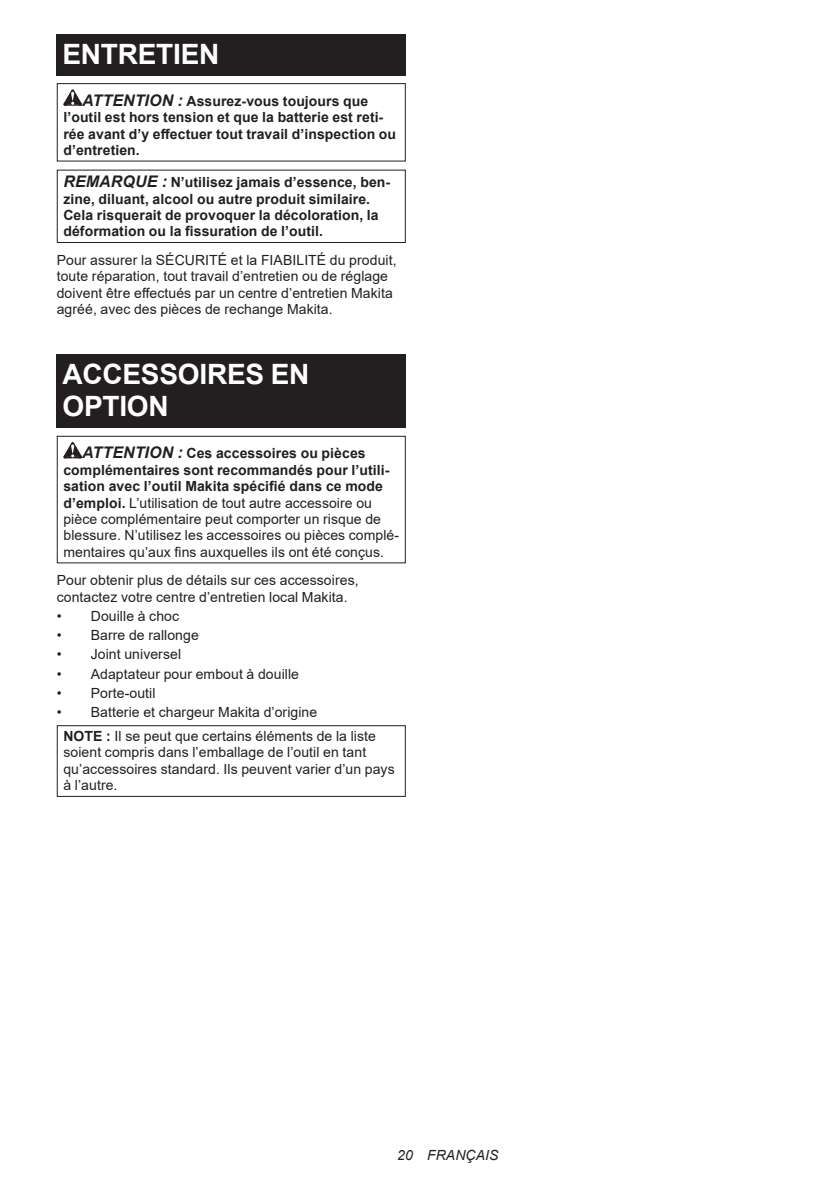
<style>
.page{position:relative;width:840px;height:1191px;background:#fff}
.page>*{position:absolute;margin:0;border:0;box-sizing:border-box;transform-origin:0 0}
.t1{font:700 28px/32.8px "Arial";letter-spacing:-.01em;color:#fff}
.t2{font:14px/16.4px "Arial";letter-spacing:.005em;color:#231f20}
.t3{font:700 14px/16.4px "Arial";letter-spacing:.005em;color:#231f20}
.t4{font:italic 14px "Arial";letter-spacing:.005em;color:#231f20}
.s1{font-style:italic;font-size:16px}
.s2{font-weight:700;font-style:italic;font-size:16px}
.s3{font-weight:700}
</style>
<div class="page">
<div style="left:57px;top:34px;width:348px;height:41px;background:#231f20"></div>
<svg style="left:63px;top:89px;width:19px;height:17px"></svg>
<div style="left:57px;top:83px;width:348px;height:79px;border:1px solid #231f20"></div>
<div style="left:57px;top:170px;width:348px;height:73px;border:1px solid #231f20"></div>
<div style="left:57px;top:354px;width:348px;height:74px;background:#231f20"></div>
<svg style="left:63px;top:442px;width:19px;height:16px"></svg>
<div style="left:57px;top:436px;width:348px;height:127px;border:1px solid #231f20"></div>
<div style="left:57px;top:725px;width:348px;height:72px;border:1px solid #231f20"></div>
<h1 class="t1" style="left:62px;top:38px;width:158px">ENTRETIEN</h1>
<p class="t3" style="left:63px;top:93px;width:334px;text-indent:19px"><span class="s1">ATTENTION :</span> Assurez-vous toujours que l’outil est hors tension et que la batterie est reti&shy;rée avant d’y effectuer tout travail d’inspection ou d’entretien.</p>
<p class="t3" style="left:63px;top:174px;width:328px"><span class="s1">REMARQUE :</span> N’utilisez jamais d’essence, ben&shy;zine, diluant, alcool ou autre produit similaire.<br>Cela risquerait de provoquer la décoloration, la déformation ou la fissuration de l’outil.</p>
<p class="t2" style="left:57px;top:252px;width:341px">Pour assurer la SÉCURITÉ et la FIABILITÉ du produit, toute réparation, tout travail d’entretien ou de réglage doivent être effectués par un centre d’entretien Makita agréé, avec des pièces de rechange Makita.</p>
<h1 class="t1" style="left:62px;top:358px;width:248px">ACCESSOIRES EN<br>OPTION</h1>
<p class="t2" style="left:63px;top:445px;width:337px;text-indent:19px"><span class="s2">ATTENTION :</span> <span class="s3">Ces accessoires ou pièces complémentaires sont recommandés pour l’utili&shy;sation avec l’outil Makita spécifié dans ce mode d’emploi.</span> L’utilisation de tout autre accessoire ou pièce complémentaire peut comporter un risque de blessure. N’utilisez les accessoires ou pièces complé&shy;mentaires qu’aux fins auxquelles ils ont été conçus.</p>
<p class="t2" style="left:57px;top:572px;width:303px">Pour obtenir plus de détails sur ces accessoires, contactez votre centre d’entretien local Makita.</p>
<p class="t2" style="left:57px;top:608px;width:124px">• Douille à choc</p>
<p class="t2" style="left:57px;top:627px;width:143px">• Barre de rallonge</p>
<p class="t2" style="left:57px;top:646px;width:126px">• Joint universel</p>
<p class="t2" style="left:57px;top:665px;width:244px">• Adaptateur pour embout à douille</p>
<p class="t2" style="left:57px;top:684px;width:100px">• Porte-outil</p>
<p class="t2" style="left:63px;top:700px;width:314px;line-height:23.8px;text-indent:-7px">• Batterie et chargeur Makita d’origine<br><span class="s3">NOTE :</span> Il se peut que certains éléments de la liste</p>
<p class="t2" style="left:63px;top:744px;width:332px">soient compris dans l’emballage de l’outil en tant qu’accessoires standard. Ils peuvent varier d’un pays à l’autre.</p>
<p class="t4" style="left:397px;top:1146px;width:103px">20 FRANÇAIS</p>
</div>
